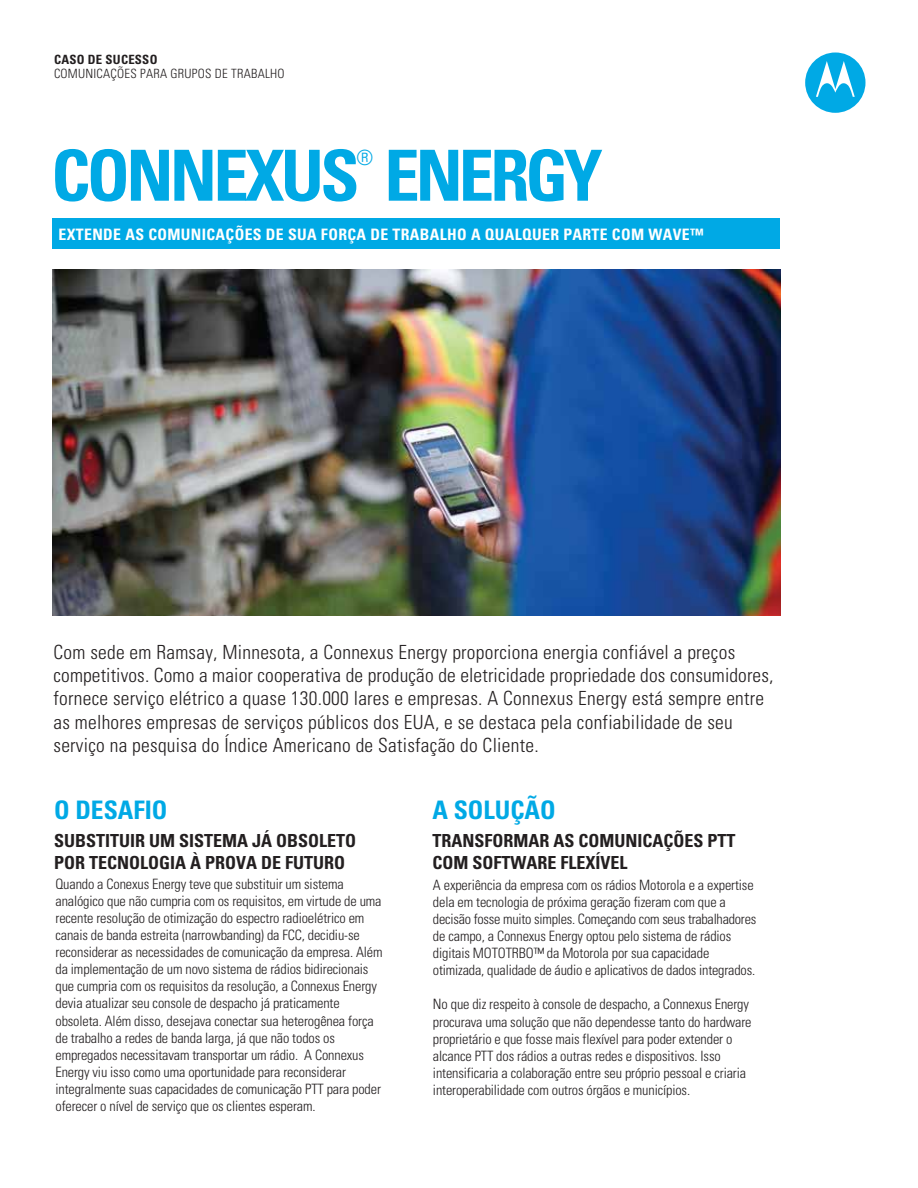
<style>
.page{position:relative;width:918px;height:1188px;background:#fff}
.page>*{position:absolute;margin:0;border:0;box-sizing:border-box;transform-origin:0 0}
.t1{font:700 condensed 70.5px "Univers";letter-spacing:-.05em;color:#00a9e5}
.t2{font:700 condensed 25.5px "Univers";color:#00a9e5}
.t3{font:300 condensed 21px "Univers";color:#00a9e5}
.t4{font:300 condensed 19.5px/23.4px "Univers";letter-spacing:.015em;color:#231f20}
.t5{font:700 condensed 18px/21.6px "Univers";color:#231f20}
.t6{font:700 condensed 15.75px "Univers";letter-spacing:.025em;color:#fff}
.t7{font:300 condensed 14.25px/17.1px "Univers";letter-spacing:-.01em;color:#231f20}
.t8{font:300 condensed 12.75px "Univers";letter-spacing:.02em;color:#231f20}
.t9{font:700 condensed 12.75px "Univers";letter-spacing:.02em;color:#231f20}
</style>
<div class="page">
<div style="left:805px;top:52px;width:61px;height:61px;background:#00a9e5;border-radius:50%"></div>
<svg style="left:816px;top:61px;width:39px;height:36px"></svg>
<div style="left:53px;top:219px;width:727px;height:30px;background:#00a9e5"></div>
<img style="left:53px;top:269px;width:727px;height:347px">
<p class="t9" style="left:54px;top:52px;width:105px">CASO DE SUCESSO</p>
<p class="t8" style="left:54px;top:66px;width:232px">COMUNICAÇÕES PARA GRUPOS DE TRABALHO</p>
<h1 class="t1" style="left:51px;top:132px;width:553px">CONNEXUS ENERGY</h1>
<h3 class="t3" style="left:356px;top:145px;width:18px">®</h3>
<p class="t6" style="left:59px;top:225px;width:646px">EXTENDE AS COMUNICAÇÕES DE SUA FORÇA DE TRABALHO A QUALQUER PARTE COM WAVE™</p>
<p class="t4" style="left:53px;top:640px;width:721px">Com sede em Ramsay, Minnesota, a Connexus Energy proporciona energia confiável a preços competitivos. Como a maior cooperativa de produção de eletricidade propriedade dos consumidores, fornece serviço elétrico a quase 130.000 lares e empresas. A Connexus Energy está sempre entre as melhores empresas de serviços públicos dos EUA, e se destaca pela confiabilidade de seu serviço na pesquisa do Índice Americano de Satisfação do Cliente.</p>
<h2 class="t2" style="left:54px;top:794px;width:115px">O DESAFIO</h2>
<p class="t5" style="left:54px;top:830px;width:304px">SUBSTITUIR UM SISTEMA JÁ OBSOLETO<br>POR TECNOLOGIA À PROVA DE FUTURO</p>
<h2 class="t2" style="left:432px;top:794px;width:125px">A SOLUÇÃO</h2>
<p class="t5" style="left:432px;top:830px;width:305px">TRANSFORMAR AS COMUNICAÇÕES PTT<br>COM SOFTWARE FLEXÍVEL</p>
<p class="t7" style="left:56px;top:875px;width:329px">Quando a Conexus Energy teve que substituir um sistema analógico que não cumpria com os requisitos, em virtude de uma recente resolução de otimização do espectro radioelétrico em canais de banda estreita (narrowbanding) da FCC, decidiu-se reconsiderar as necessidades de comunicação da empresa. Além da implementação de um novo sistema de rádios bidirecionais que cumpria com os requisitos da resolução, a Connexus Energy devia atualizar seu console de despacho já praticamente obsoleta. Além disso, desejava conectar sua heterogênea força de trabalho a redes de banda larga, já que não todos os empregados necessitavam transportar um rádio. A Connexus Energy viu isso como uma oportunidade para reconsiderar integralmente suas capacidades de comunicação PTT para poder oferecer o nível de serviço que os clientes esperam.</p>
<p class="t7" style="left:433px;top:876px;width:325px">A experiência da empresa com os rádios Motorola e a expertise dela em tecnologia de próxima geração fizeram com que a decisão fosse muito simples. Começando com seus trabalhadores de campo, a Connexus Energy optou pelo sistema de rádios digitais MOTOTRBO™ da Motorola por sua capacidade otimizada, qualidade de áudio e aplicativos de dados integrados.</p>
<p class="t7" style="left:433px;top:996px;width:320px">No que diz respeito à console de despacho, a Connexus Energy procurava uma solução que não dependesse tanto do hardware proprietário e que fosse mais flexível para poder extender o alcance PTT dos rádios a outras redes e dispositivos. Isso intensificaria a colaboração entre seu próprio pessoal e criaria interoperabilidade com outros órgãos e municípios.</p>
</div>
